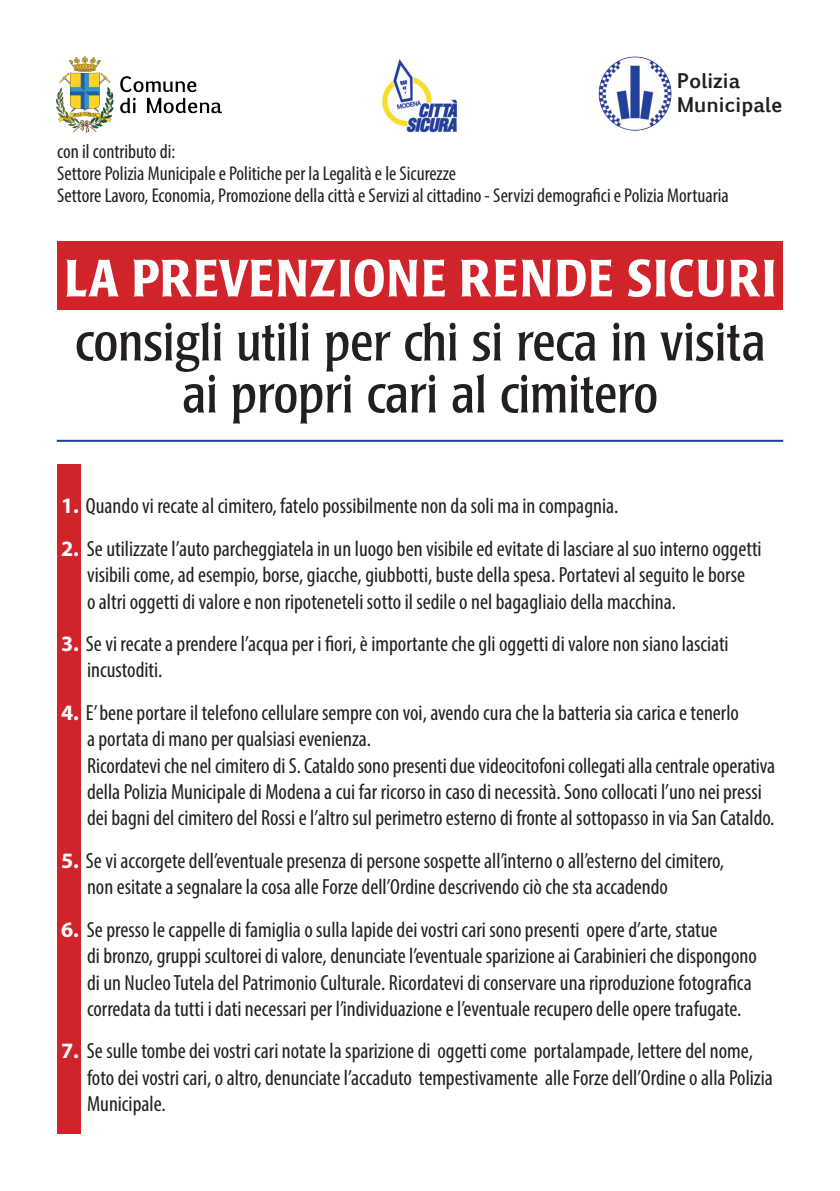
<style>
.page{position:relative;width:840px;height:1191px;background:#fff}
.page>*{position:absolute;margin:0;border:0;box-sizing:border-box;transform-origin:0 0}
.t1{font:condensed 52px/52px "Poppl Laudatio";color:#231f20;text-align:center}
.t2{font:500 condensed 52px "Poppl Laudatio";letter-spacing:.03em;color:#fff}
.t3{font:condensed 22px/26.4px "Myriad Pro";color:#231f20}
.t4{font:condensed 20px "Myriad Pro";color:#231f20}
.t5{font:700 19.4px "Euphemia UCAS";color:#231f20}
.s1{font-weight:700;font-stretch:normal;color:#fff}
</style>
<div class="page">
<div style="left:57px;top:464px;width:23px;height:669px;background:#d1232a"></div>
<div style="left:57px;top:242px;width:725px;height:68px;background:#d1232a"></div>
<img style="left:57px;top:57px;width:164px;height:75px">
<img style="left:382px;top:59px;width:76px;height:73px">
<img style="left:598px;top:57px;width:74px;height:73px">
<hr style="left:57px;top:440px;width:725px;height:2px;background:#20419a">
<p class="t5" style="left:676px;top:66px;width:65px">Polizia</p>
<p class="t5" style="left:676px;top:90px;width:107px">Municipale</p>
<p class="t4" style="left:57px;top:140px;width:119px">con il contributo di:</p>
<p class="t4" style="left:57px;top:162px;width:400px">Settore Polizia Municipale e Politiche per la Legalità e le Sicurezze</p>
<p class="t4" style="left:57px;top:184px;width:672px">Settore Lavoro, Economia, Promozione della città e Servizi al cittadino - Servizi demografici e Polizia Mortuaria</p>
<p class="t2" style="left:64px;top:249px;width:712px">LA PREVENZIONE RENDE SICURI</p>
<p class="t1" style="left:75px;top:317px;width:691px">consigli utili per chi si reca in visita ai propri cari al cimitero</p>
<p class="t3" style="left:61px;top:492px;width:558px"><span class="s1">1.</span> Quando vi recate al cimitero, fatelo possibilmente non da soli ma in compagnia.</p>
<p class="t3" style="left:61px;top:535px;width:701px;text-align:center"><span class="s1">2.</span> Se utilizzate l’auto parcheggiatela in un luogo ben visibile ed evitate di lasciare al suo interno oggetti visibili come, ad esempio, borse, giacche, giubbotti, buste della spesa. Portatevi al seguito le borse</p>
<p class="t3" style="left:87px;top:588px;width:590px">o altri oggetti di valore e non ripoteneteli sotto il sedile o nel bagagliaio della macchina.</p>
<p class="t3" style="left:61px;top:630px;width:668px"><span class="s1">3.</span> Se vi recate a prendere l’acqua per i fiori, è importante che gli oggetti di valore non siano lasciati</p>
<p class="t3" style="left:87px;top:656px;width:77px">incustoditi.</p>
<p class="t3" style="left:61px;top:699px;width:679px"><span class="s1">4.</span> E’ bene portare il telefono cellulare sempre con voi, avendo cura che la batteria sia carica e tenerlo</p>
<p class="t3" style="left:87px;top:725px;width:285px">a portata di mano per qualsiasi evenienza.</p>
<p class="t3" style="left:87px;top:752px;width:689px">Ricordatevi che nel cimitero di S. Cataldo sono presenti due videocitofoni collegati alla centrale operativa della Polizia Municipale di Modena a cui far ricorso in caso di necessità. Sono collocati l’uno nei pressi</p>
<p class="t3" style="left:87px;top:804px;width:688px">dei bagni del cimitero del Rossi e l’altro sul perimetro esterno di fronte al sottopasso in via San Cataldo.</p>
<p class="t3" style="left:61px;top:847px;width:664px"><span class="s1">5.</span> Se vi accorgete dell’eventuale presenza di persone sospette all’interno o all’esterno del cimitero,</p>
<p class="t3" style="left:87px;top:873px;width:582px">non esitate a segnalare la cosa alle Forze dell’Ordine descrivendo ciò che sta accadendo</p>
<p class="t3" style="left:61px;top:916px;width:657px"><span class="s1">6.</span> Se presso le cappelle di famiglia o sulla lapide dei vostri cari sono presenti opere d’arte, statue</p>
<p class="t3" style="left:87px;top:942px;width:671px">di bronzo, gruppi scultorei di valore, denunciate l’eventuale sparizione ai Carabinieri che dispongono di un Nucleo Tutela del Patrimonio Culturale. Ricordatevi di conservare una riproduzione fotografica corredata da tutti i dati necessari per l’individuazione e l’eventuale recupero delle opere trafugate.</p>
<p class="t3" style="left:87px;top:1037px;width:687px;text-indent:-26px"><span class="s1">7.</span> Se sulle tombe dei vostri cari notate la sparizione di oggetti come portalampade, lettere del nome, foto dei vostri cari, o altro, denunciate l’accaduto tempestivamente alle Forze dell’Ordine o alla Polizia<br>Municipale.</p>
</div>
